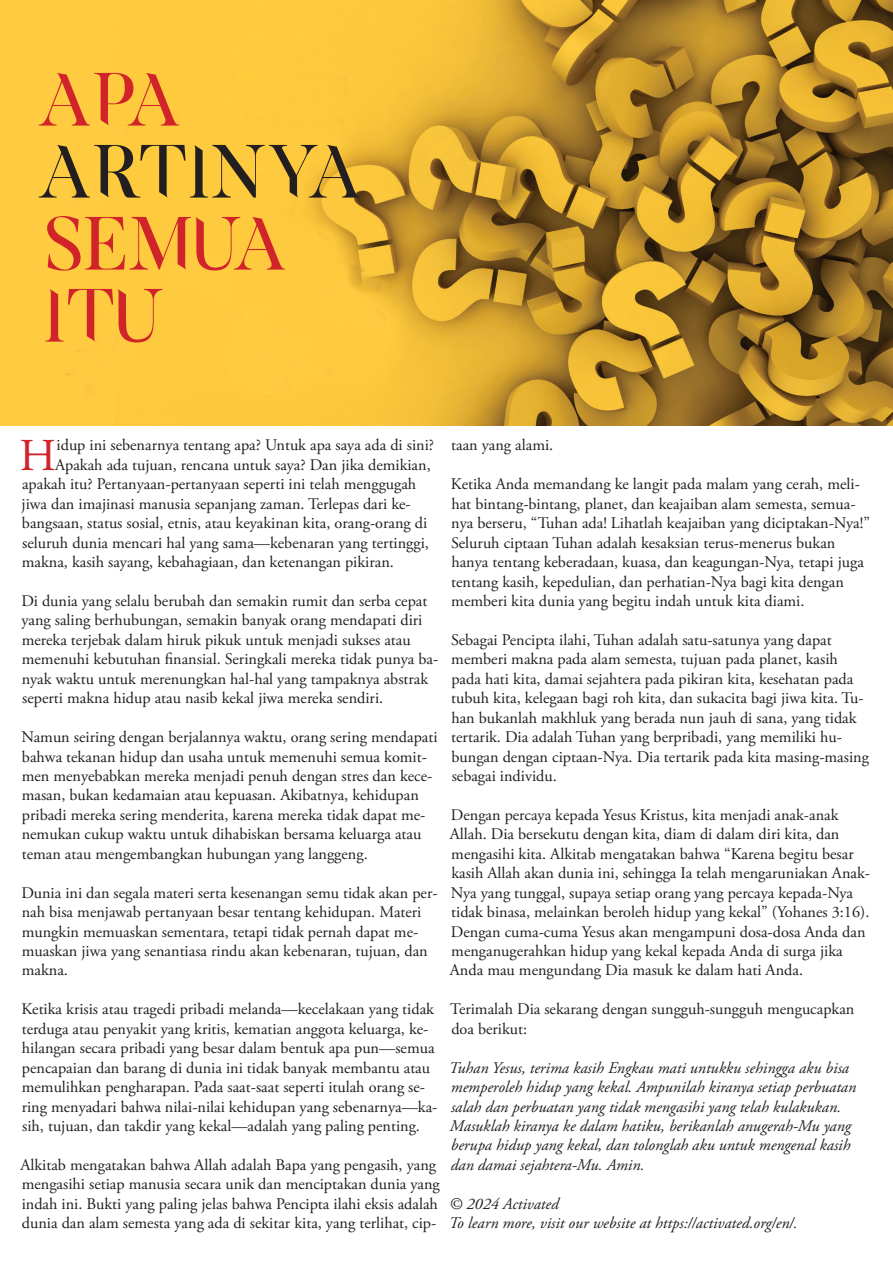
<style>
.page{position:relative;width:893px;height:1263px;background:#fff}
.page>*{position:absolute;margin:0;border:0;box-sizing:border-box;transform-origin:0 0}
.t1{font:72px/72px "Exodus Demo Sa";color:#d1232a}
.t2{font:72px "Exodus Demo Sa";color:#231f20}
.t3{font:45.45px "Adobe Garamond Pro";color:#d1232a}
.t4{font:16.2px/19.5px "Adobe Garamond Pro";color:#231f20}
.t5{font:italic 16.2px/19.5px "Adobe Garamond Pro";color:#231f20}
</style>
<div class="page">
<img style="left:0;top:0;width:893px;height:426px">
<h1 class="t1" style="left:37px;top:62px;width:146px">APA</h1>
<h1 class="t2" style="left:37px;top:128px;width:327px">ARTINYA</h1>
<h1 class="t1" style="left:43px;top:206px;width:246px">SEMUA<br>ITU</h1>
<h2 class="t3" style="left:19px;top:428px;width:38px">H</h2>
<p class="t4" style="left:57px;top:436px;width:379px">idup ini sebenarnya tentang apa? Untuk apa saya ada di sini?</p>
<p class="t4" style="left:55px;top:456px;width:377px">Apakah ada tujuan, rencana untuk saya? Dan jika demikian,</p>
<p class="t4" style="left:22px;top:475px;width:396px">apakah itu? Pertanyaan-pertanyaan seperti ini telah menggugah</p>
<p class="t4" style="left:22px;top:494px;width:391px">jiwa dan imajinasi manusia sepanjang zaman. Terlepas dari ke-</p>
<p class="t4" style="left:22px;top:514px;width:407px">bangsaan, status sosial, etnis, atau keyakinan kita, orang-orang di</p>
<p class="t4" style="left:22px;top:533px;width:408px">seluruh dunia mencari hal yang sama—kebenaran yang tertinggi,</p>
<p class="t4" style="left:22px;top:553px;width:374px">makna, kasih sayang, kebahagiaan, dan ketenangan pikiran.</p>
<p class="t4" style="left:21px;top:592px;width:418px">Di dunia yang selalu berubah dan semakin rumit dan serba cepat yang saling berhubungan, semakin banyak orang mendapati diri mereka terjebak dalam hiruk pikuk untuk menjadi sukses atau memenuhi kebutuhan finansial. Seringkali mereka tidak punya ba&shy;nyak waktu untuk merenungkan hal-hal yang tampaknya abstrak seperti makna hidup atau nasib kekal jiwa mereka sendiri.</p>
<p class="t4" style="left:22px;top:728px;width:418px">Namun seiring dengan berjalannya waktu, orang sering mendapati bahwa tekanan hidup dan usaha untuk memenuhi semua komit&shy;men menyebabkan mereka menjadi penuh dengan stres dan kece&shy;masan, bukan kedamaian atau kepuasan. Akibatnya, kehidupan pribadi mereka sering menderita, karena mereka tidak dapat me&shy;nemukan cukup waktu untuk dihabiskan bersama keluarga atau teman atau mengembangkan hubungan yang langgeng.</p>
<p class="t4" style="left:21px;top:883px;width:418px">Dunia ini dan segala materi serta kesenangan semu tidak akan per&shy;nah bisa menjawab pertanyaan besar tentang kehidupan. Materi mungkin memuaskan sementara, tetapi tidak pernah dapat me&shy;muaskan jiwa yang senantiasa rindu akan kebenaran, tujuan, dan makna.</p>
<p class="t4" style="left:21px;top:1000px;width:418px">Ketika krisis atau tragedi pribadi melanda—kecelakaan yang tidak terduga atau penyakit yang kritis, kematian anggota keluarga, ke&shy;hilangan secara pribadi yang besar dalam bentuk apa pun—semua pencapaian dan barang di dunia ini tidak banyak membantu atau memulihkan pengharapan. Pada saat-saat seperti itulah orang se&shy;ring menyadari bahwa nilai-nilai kehidupan yang sebenarnya—ka&shy;sih, tujuan, dan takdir yang kekal—adalah yang paling penting.</p>
<p class="t4" style="left:20px;top:1155px;width:421px">Alkitab mengatakan bahwa Allah adalah Bapa yang pengasih, yang mengasihi setiap manusia secara unik dan menciptakan dunia yang indah ini. Bukti yang paling jelas bahwa Pencipta ilahi eksis adalah dunia dan alam semesta yang ada di sekitar kita, yang terlihat, cip-</p>
<p class="t4" style="left:451px;top:436px;width:104px">taan yang alami.</p>
<p class="t4" style="left:451px;top:475px;width:420px">Ketika Anda memandang ke langit pada malam yang cerah, meli&shy;hat bintang-bintang, planet, dan keajaiban alam semesta, semua&shy;nya berseru, “Tuhan ada! Lihatlah keajaiban yang diciptakan-Nya!” Seluruh ciptaan Tuhan adalah kesaksian terus-menerus bukan hanya tentang keberadaan, kuasa, dan keagungan-Nya, tetapi juga tentang kasih, kepedulian, dan perhatian-Nya bagi kita dengan memberi kita dunia yang begitu indah untuk kita diami.</p>
<p class="t4" style="left:451px;top:630px;width:419px">Sebagai Pencipta ilahi, Tuhan adalah satu-satunya yang dapat memberi makna pada alam semesta, tujuan pada planet, kasih pada hati kita, damai sejahtera pada pikiran kita, kesehatan pada tubuh kita, kelegaan bagi roh kita, dan sukacita bagi jiwa kita. Tu&shy;han bukanlah makhluk yang berada nun jauh di sana, yang tidak tertarik. Dia adalah Tuhan yang berpribadi, yang memiliki hu&shy;bungan dengan ciptaan-Nya. Dia tertarik pada kita masing-masing sebagai individu.</p>
<p class="t4" style="left:450px;top:805px;width:422px">Dengan percaya kepada Yesus Kristus, kita menjadi anak-anak Allah. Dia bersekutu dengan kita, diam di dalam diri kita, dan mengasihi kita. Alkitab mengatakan bahwa “Karena begitu besar kasih Allah akan dunia ini, sehingga Ia telah mengaruniakan Anak-Nya yang tunggal, supaya setiap orang yang percaya kepada-Nya tidak binasa, melainkan beroleh hidup yang kekal” (Yohanes 3:16).<br>Dengan cuma-cuma Yesus akan mengampuni dosa-dosa Anda dan menganugerahkan hidup yang kekal kepada Anda di surga jika Anda mau mengundang Dia masuk ke dalam hati Anda.</p>
<p class="t4" style="left:450px;top:1000px;width:406px">Terimalah Dia sekarang dengan sungguh-sungguh mengucapkan doa berikut:</p>
<p class="t5" style="left:449px;top:1058px;width:409px">Tuhan Yesus, terima kasih Engkau mati untukku sehingga aku bisa memperoleh hidup yang kekal. Ampunilah kiranya setiap perbuatan salah dan perbuatan yang tidak mengasihi yang telah kulakukan.<br>Masuklah kiranya ke dalam hatiku, berikanlah anugerah-Mu yang berupa hidup yang kekal, dan tolonglah aku untuk mengenal kasih dan damai sejahtera-Mu. Amin.</p>
<p class="t5" style="left:449px;top:1194px;width:350px">© 2024 Activated<br>To learn more, visit our website at https://activated.org/en/.</p>
</div>
